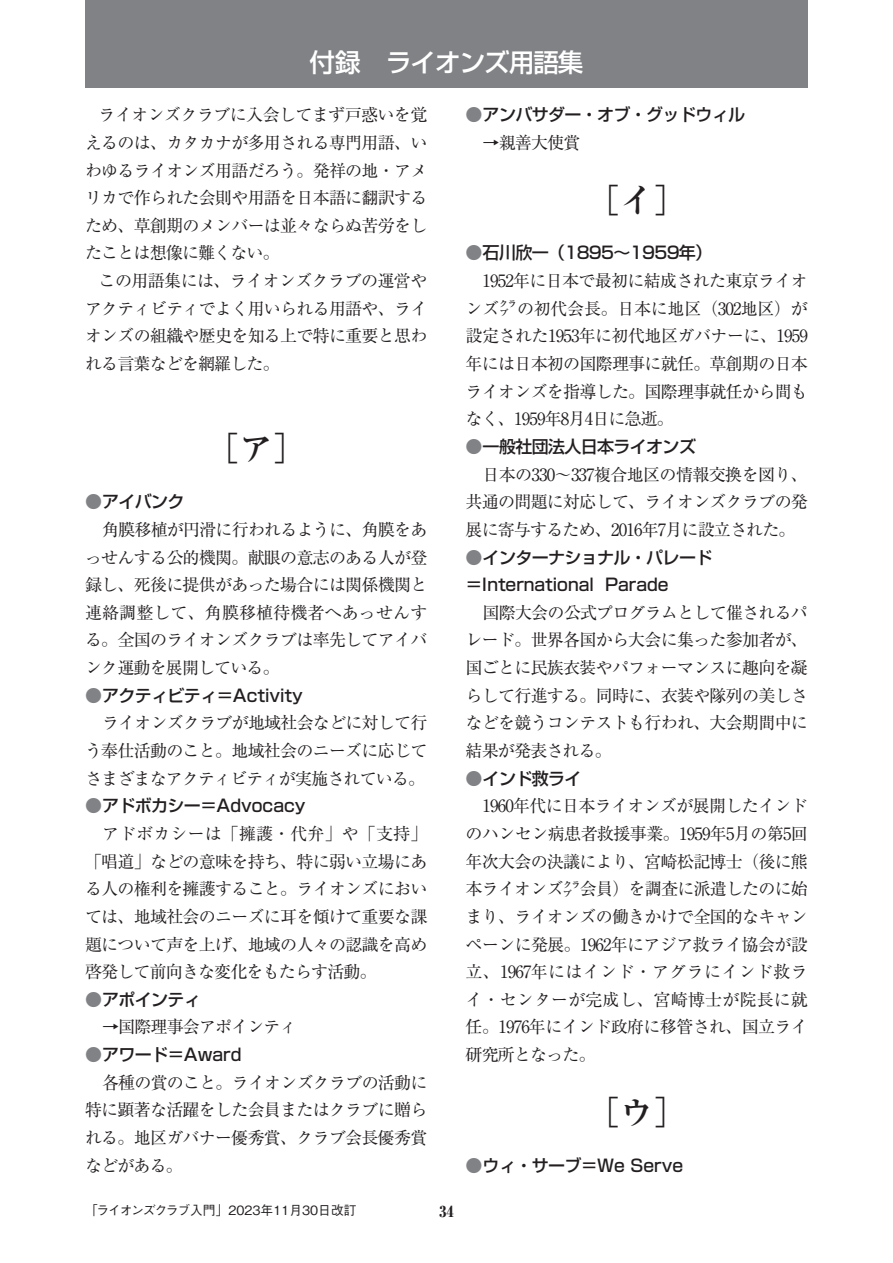
<style>
.page{position:relative;width:893px;height:1263px;background:#fff}
.page>*{position:absolute;margin:0;border:0;box-sizing:border-box;transform-origin:0 0}
.t1{font:700 34.05px "Ryumin Pr 6";color:#231f20}
.t2{font:500 25.5px "Shin Go Pr 6";letter-spacing:-.04em;color:#fff}
.t3{font:16.95px/27.6px "Ryumin Pr 6";letter-spacing:-.045em;color:#231f20;text-align:justify}
.t4{font:500 16.95px "Shin Go Pr 6";letter-spacing:-.04em;color:#231f20}
.t5{font:500 16.95px "Shin Go Pr 6";color:#231f20}
.t6{font:800 expanded 14.85px "Ryumin Pr 6";color:#231f20}
.t7{font:500 12.75px "Gothic BBB Pr 6";color:#231f20}
.s1{color:#808285}
</style>
<div class="page">
<div style="left:85px;top:0;width:723px;height:87px;background:#808285"></div>
<p class="t2" style="left:310px;top:52px;width:275px">付録　ライオンズ用語集</p>
<p class="t3" style="left:85px;top:103px;width:344px;text-indent:14px">ライオンズクラブに入会してまず戸惑いを覚えるのは、カタカナが多用される専門用語、いわゆるライオンズ用語だろう。発祥の地・アメリカで作られた会則や用語を日本語に翻訳するため、草創期のメンバーは並々ならぬ苦労をしたことは想像に難くない。</p>
<p class="t3" style="left:85px;top:269px;width:344px;text-indent:14px">この用語集には、ライオンズクラブの運営やアクティビティでよく用いられる用語や、ライオンズの組織や歴史を知る上で特に重要と思われる言葉などを網羅した。</p>
<p class="t4" style="left:466px;top:109px;width:281px"><span class="s1">●</span>アンバサダー・オブ・グッドウィル</p>
<p class="t3" style="left:483px;top:131px;width:99px">→親善大使賞</p>
<p class="t1" style="left:586px;top:187px;width:104px">［イ］</p>
<p class="t4" style="left:466px;top:247px;width:248px"><span class="s1">●</span>石川欣一（1895～1959年）</p>
<p class="t3" style="left:466px;top:269px;width:344px;text-indent:17px">1952年に日本で最初に結成された東京ライオンズ<sup>クラ</sup></p>
<p class="t3" style="left:466px;top:297px;width:344px;text-indent:34px"><sub>ブ　</sub>の初代会長。日本に地区（302地区）が設定された1953年に初代地区ガバナーに、1959年には日本初の国際理事に就任。草創期の日本ライオンズを指導した。国際理事就任から間もなく、1959年8月4日に急逝。</p>
<p class="t4" style="left:466px;top:440px;width:232px"><span class="s1">●</span>一般社団法人日本ライオンズ</p>
<p class="t3" style="left:466px;top:463px;width:344px;text-indent:17px">日本の330～337複合地区の情報交換を図り、共通の問題に対応して、ライオンズクラブの発展に寄与するため、2016年7月に設立された。</p>
<p class="t4" style="left:466px;top:551px;width:248px"><span class="s1">●</span>インターナショナル・パレード</p>
<p class="t5" style="left:466px;top:578px;width:204px">＝International Parade</p>
<p class="t3" style="left:466px;top:601px;width:344px;text-indent:17px">国際大会の公式プログラムとして催されるパレード。世界各国から大会に集った参加者が、国ごとに民族衣装やパフォーマンスに趣向を凝らして行進する。同時に、衣装や隊列の美しさなどを競うコンテストも行われ、大会期間中に結果が発表される。</p>
<p class="t4" style="left:466px;top:772px;width:117px"><span class="s1">●</span>インド救ライ</p>
<p class="t3" style="left:466px;top:794px;width:344px;text-indent:17px">1960年代に日本ライオンズが展開したインドのハンセン病患者救援事業。1959年5月の第5回年次大会の決議により、宮崎松記博士（後に熊本ライオンズ<sup>クラ</sup></p>
<p class="t1" style="left:205px;top:436px;width:104px">［ア］</p>
<p class="t4" style="left:85px;top:495px;width:101px"><span class="s1">●</span>アイバンク</p>
<p class="t3" style="left:85px;top:518px;width:344px;text-indent:17px">角膜移植が円滑に行われるように、角膜をあっせんする公的機関。献眼の意志のある人が登録し、死後に提供があった場合には関係機関と連絡調整して、角膜移植待機者へあっせんする。全国のライオンズクラブは率先してアイバンク運動を展開している。</p>
<p class="t5" style="left:85px;top:689px;width:219px"><span class="s1">●</span>アクティビティ＝Activity</p>
<p class="t3" style="left:85px;top:711px;width:344px;text-indent:17px">ライオンズクラブが地域社会などに対して行う奉仕活動のこと。地域社会のニーズに応じてさまざまなアクティビティが実施されている。</p>
<p class="t5" style="left:85px;top:799px;width:222px"><span class="s1">●</span>アドボカシー＝Advocacy</p>
<p class="t3" style="left:85px;top:822px;width:344px;text-indent:17px">アドボカシーは「擁護・代弁」や「支持」「唱道」などの意味を持ち、特に弱い立場にある人の権利を擁護すること。ライオンズにおいては、地域社会のニーズに耳を傾けて重要な課題について声を上げ、地域の人々の認識を高め啓発して前向きな変化をもたらす活動。</p>
<p class="t4" style="left:85px;top:993px;width:117px"><span class="s1">●</span>アポインティ</p>
<p class="t3" style="left:102px;top:1015px;width:196px">→国際理事会アポインティ</p>
<p class="t5" style="left:85px;top:1048px;width:158px"><span class="s1">●</span>アワード＝Award</p>
<p class="t3" style="left:85px;top:1071px;width:344px;text-indent:17px">各種の賞のこと。ライオンズクラブの活動に特に顕著な活躍をした会員またはクラブに贈られる。地区ガバナー優秀賞、クラブ会長優秀賞などがある。</p>
<p class="t3" style="left:466px;top:877px;width:344px;text-indent:97px"><sub>ブ　</sub>会員）を調査に派遣したのに始まり、ライオンズの働きかけで全国的なキャンペーンに発展。1962年にアジア救ライ協会が設立、1967年にはインド・アグラにインド救ライ・センターが完成し、宮崎博士が院長に就任。1976年にインド政府に移管され、国立ライ研究所となった。</p>
<p class="t1" style="left:586px;top:1099px;width:104px">［ウ］</p>
<p class="t5" style="left:466px;top:1159px;width:219px"><span class="s1">●</span>ウィ・サーブ＝Ｗe Serve</p>
<p class="t7" style="left:85px;top:1205px;width:273px">「ライオンズクラブ入門」2023年11月30日改訂</p>
<p class="t6" style="left:439px;top:1205px;width:16px">34</p>
</div>
